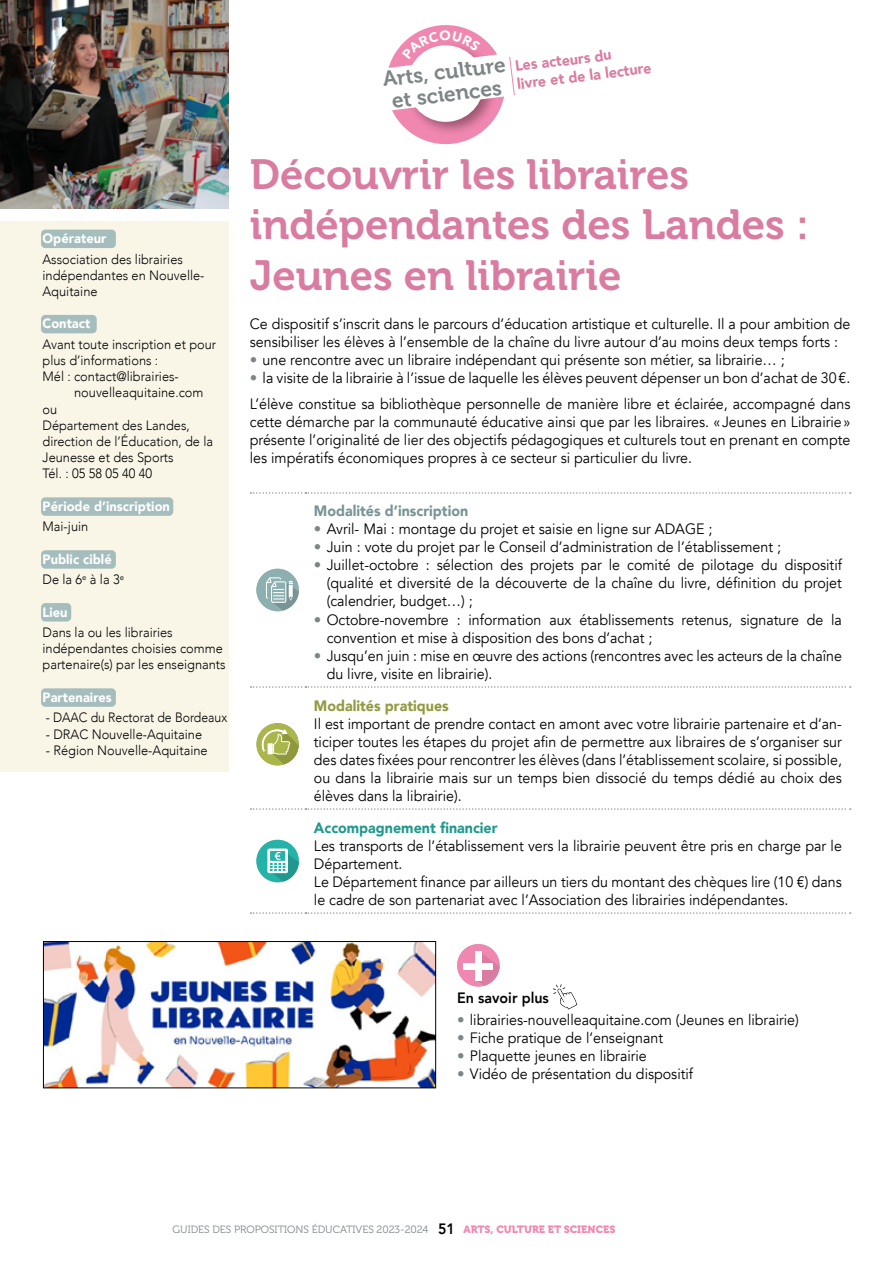
<style>
.page{position:relative;width:893px;height:1263px;background:#fff}
.page>*{position:absolute;margin:0;border:0;box-sizing:border-box;transform-origin:0 0}
.t1{font:42px/50.4px "Museo 700";color:#da7ca1}
.t2{font:21px/22.5px "Museo 700";color:#7e8587;text-align:center}
.t3{font:15px/18px "Avenir";color:#000;scale:.95 1}
.t4{font:900 15px/18px "Avenir";color:#da7ca1;scale:.95 1}
.t5{font:900 15px "Avenir";color:#21998e;scale:.95 1}
.t6{font:900 15px "Avenir";color:#789495;scale:.95 1}
.t7{font:900 15px "Avenir";color:#919a3e;scale:.95 1}
.t8{font:800 15px "Avenir";color:#000;scale:.95 1}
.t9{font:300 13.5px/16.2px "Avenir";color:#000;scale:.95 1}
.t10{font:900 13.5px/20.4px "Avenir";letter-spacing:.005em;color:#fff;scale:.95 1}
.t11{font:300 13.5px "Avenir";color:#000;scale:.91 1}
.t12{font:900 13.5px "Avenir";letter-spacing:.005em;color:#fff}
.t13{font:10.5px "Museo 300";color:#7e8587}
.t14{font:10.5px "Museo 900";color:#f087b0}
.s1{font-weight:300;color:#000}
.s2{color:#7e8587}
.s3{font-family:"Avenir";font-weight:800;font-size:15px;color:#000}
</style>
<div class="page">
<div style="left:0;top:221px;width:229px;height:551px;background:#f9f5e7"></div>
<div style="left:41px;top:230px;width:75px;height:18px;background:#a6bdbe;border-radius:4px"></div>
<div style="left:41px;top:315px;width:56px;height:18px;background:#a6bdbe;border-radius:4px"></div>
<div style="left:41px;top:497px;width:132px;height:19px;background:#a6bdbe;border-radius:4px"></div>
<div style="left:41px;top:550px;width:75px;height:19px;background:#a6bdbe;border-radius:4px"></div>
<div style="left:41px;top:603px;width:30px;height:18px;background:#a6bdbe;border-radius:4px"></div>
<div style="left:41px;top:688px;width:75px;height:19px;background:#a6bdbe;border-radius:4px"></div>
<svg style="left:251px;top:686px;width:600px;height:2px"></svg>
<svg style="left:251px;top:808px;width:600px;height:2px"></svg>
<svg style="left:251px;top:492px;width:600px;height:2px"></svg>
<svg style="left:251px;top:912px;width:600px;height:2px"></svg>
<svg style="left:256px;top:569px;width:43px;height:42px"></svg>
<div style="left:256px;top:723px;width:43px;height:42px;background:#aab64b;border-radius:50%"></div>
<svg style="left:262px;top:729px;width:37px;height:35px"></svg>
<div style="left:268px;top:743px;width:5px;height:11px;background:#fff"></div>
<svg style="left:256px;top:840px;width:43px;height:42px"></svg>
<svg style="left:457px;top:944px;width:43px;height:42px"></svg>
<div style="left:475px;top:952px;width:7px;height:29px;background:#fff"></div>
<div style="left:464px;top:963px;width:29px;height:7px;background:#fff"></div>
<svg style="left:553px;top:984px;width:24px;height:25px"></svg>
<img style="left:45px;top:943px;width:389px;height:143px">
<div style="left:43px;top:941px;width:393px;height:147px;border:1px solid #000"></div>
<img style="left:0;top:0;width:229px;height:208px">
<svg style="left:388px;top:25px;width:127px;height:120px"></svg>
<p class="t10" style="left:43px;top:228px;width:69px">Opérateur</p>
<p class="t9" style="left:43px;top:251px;width:172px">Association des librairies indépendantes en Nouvelle-<br>Aquitaine</p>
<p class="t10" style="left:43px;top:313px;width:52px">Contact</p>
<p class="t9" style="left:43px;top:336px;width:184px">Avant toute inscription et pour plus d’informations :<br>Mél : contact@librairies-</p>
<p class="t9" style="left:74px;top:385px;width:138px">nouvelleaquitaine.com</p>
<p class="t9" style="left:43px;top:401px;width:181px">ou<br>Département des Landes, direction de l’Éducation, de la<br>Jeunesse et des Sports<br>Tél. : 05 58 05 40 40</p>
<p class="t10" style="left:43px;top:496px;width:136px">Période d’inscription</p>
<p class="t9" style="left:43px;top:519px;width:50px">Mai-juin</p>
<p class="t10" style="left:43px;top:548px;width:87px">Public ciblé<br><span class="s1">De la 6</span><sup>e</sup> <span class="s1">à la 3</span><sup>e</sup></p>
<p class="t10" style="left:43px;top:601px;width:28px">Lieu</p>
<p class="t9" style="left:43px;top:624px;width:194px">Dans la ou les librairies indépendantes choisies comme partenaire(s) par les enseignants</p>
<p class="t10" style="left:43px;top:687px;width:74px">Partenaires</p>
<p class="t11" style="left:46px;top:710px;width:201px">- DAAC du Rectorat de Bordeaux</p>
<p class="t9" style="left:46px;top:726px;width:166px">- DRAC Nouvelle-Aquitaine</p>
<p class="t9" style="left:46px;top:742px;width:172px">- Région Nouvelle-Aquitaine</p>
<p class="t12" style="left:439px;top:24px;width:13px">O</p>
<h2 class="t2" style="left:381px;top:68px;width:125px;rotate:-7deg">Arts, culture et sciences</h2>
<p class="t4" style="left:514px;top:57px;width:143px;rotate:-7deg">Les acteurs du<br>livre et de la lecture</p>
<h1 class="t1" style="left:250px;top:150px;width:561px">Découvrir les libraires indépendantes des Landes :<br>Jeunes en librairie</h1>
<p class="t3" style="left:250px;top:315px;width:634px">Ce dispositif s’inscrit dans le parcours d’éducation artistique et culturelle. Il a pour ambition de sensibiliser les élèves à l’ensemble de la chaîne du livre autour d’au moins deux temps forts :</p>
<p class="t3" style="left:250px;top:351px;width:565px"><span class="s2">•</span> une rencontre avec un libraire indépendant qui présente son métier, sa librairie… ;</p>
<p class="t3" style="left:250px;top:365px;width:634px;line-height:26.5px"><span class="s2">•</span> la visite de la librairie à l’issue de laquelle les élèves peuvent dépenser un bon d’achat de 30€.<br>L’élève constitue sa bibliothèque personnelle de manière libre et éclairée, accompagné dans</p>
<p class="t3" style="left:250px;top:413px;width:634px;text-align:justify">cette démarche par la communauté éducative ainsi que par les libraires. « Jeunes en Librairie» présente l’originalité de lier des objectifs pédagogiques et culturels tout en prenant en compte les impératifs économiques propres à ce secteur si particulier du livre.</p>
<p class="t6" style="left:314px;top:498px;width:164px">Modalités d’inscription</p>
<p class="t3" style="left:314px;top:521px;width:421px"><span class="s2">•</span> Avril- Mai : montage du projet et saisie en ligne sur ADAGE ;</p>
<p class="t3" style="left:314px;top:539px;width:493px"><span class="s2">•</span> Juin : vote du projet par le Conseil d’administration de l’établissement ;</p>
<p class="t3" style="left:327px;top:557px;width:544px;text-align:justify;text-indent:-13px"><span class="s2">•</span> Juillet-octobre : sélection des projets par le comité de pilotage du dispositif (qualité et diversité de la découverte de la chaîne du livre, définition du projet (calendrier, budget…) ;</p>
<p class="t3" style="left:327px;top:611px;width:544px;text-indent:-13px"><span class="s2">•</span> Octobre-novembre : information aux établissements retenus, signature de la convention et mise à disposition des bons d’achat ;</p>
<p class="t3" style="left:327px;top:647px;width:544px;text-indent:-13px"><span class="s2">•</span> Jusqu’en juin : mise en œuvre des actions (rencontres avec les acteurs de la chaîne du livre, visite en librairie).</p>
<p class="t7" style="left:314px;top:692px;width:143px">Modalités pratiques</p>
<p class="t3" style="left:314px;top:715px;width:557px;text-align:justify">Il est important de prendre contact en amont avec votre librairie partenaire et d’an&shy;ticiper toutes les étapes du projet afin de permettre aux libraires de s’organiser sur des dates fixées pour rencontrer les élèves (dans l’établissement scolaire, si possible, ou dans la librairie mais sur un temps bien dissocié du temps dédié au choix des élèves dans la librairie).</p>
<p class="t5" style="left:314px;top:814px;width:195px">Accompagnement financier</p>
<p class="t3" style="left:314px;top:837px;width:557px">Les transports de l’établissement vers la librairie peuvent être pris en charge par le Département.<br>Le Département finance par ailleurs un tiers du montant des chèques lire (10 €) dans le cadre de son partenariat avec l’Association des librairies indépendantes.</p>
<p class="t8" style="left:457px;top:986px;width:98px">En savoir plus</p>
<p class="t3" style="left:457px;top:1011px;width:361px"><span class="s2">•</span> librairies-nouvelleaquitaine.com (Jeunes en librairie)</p>
<p class="t3" style="left:457px;top:1029px;width:218px"><span class="s2">•</span> Fiche pratique de l’enseignant</p>
<p class="t3" style="left:457px;top:1047px;width:201px"><span class="s2">•</span> Plaquette jeunes en librairie</p>
<p class="t3" style="left:457px;top:1065px;width:250px"><span class="s2">•</span> Vidéo de présentation du dispositif</p>
<p class="t13" style="left:173px;top:1223px;width:284px">GUIDES DES PROPOSITIONS ÉDUCATIVES 2023-2024 <span class="s3">51</span></p>
<p class="t14" style="left:463px;top:1223px;width:153px">ARTS, CULTURE ET SCIENCES</p>
</div>
